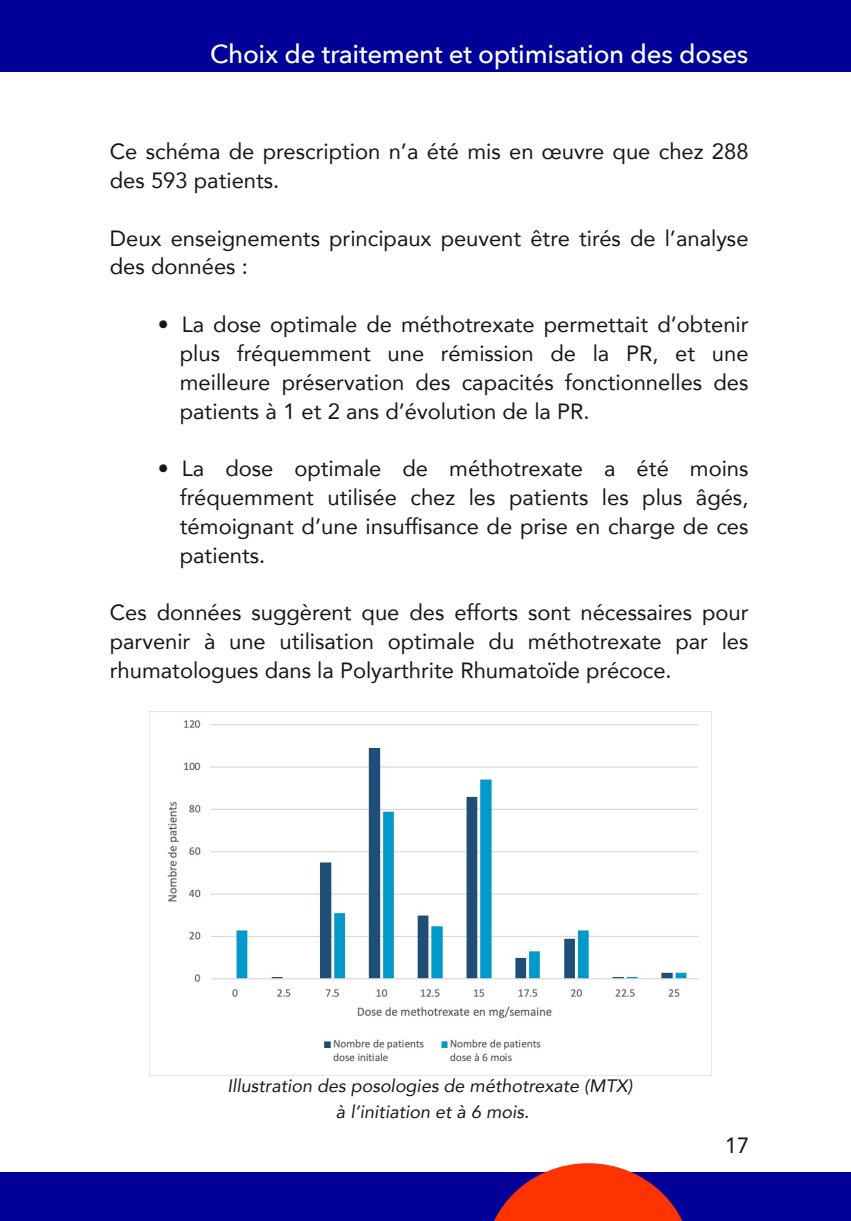
<style>
.page{position:relative;width:851px;height:1221px;background:#fff}
.page>*{position:absolute;margin:0;border:0;box-sizing:border-box;transform-origin:0 0}
.t1{font:500 26px "Avenir Next";letter-spacing:-.01em;color:#fff}
.t2{font:22px/28.8px "Avenir";color:#181715;text-align:justify}
.t3{font:italic 18px/26px "Avenir";letter-spacing:.005em;color:#181715;text-align:center}
</style>
<div class="page">
<div style="left:0;top:0;width:851px;height:72px;background:#009"></div>
<div style="left:0;top:1172px;width:851px;height:49px;background:#009"></div>
<svg style="left:494px;top:1163px;width:189px;height:58px"></svg>
<img style="left:149px;top:711px;width:562px;height:364px">
<p class="t1" style="left:210px;top:37px;width:540px">Choix de traitement et optimisation des doses</p>
<p class="t2" style="left:110px;top:138px;width:640px">Ce schéma de prescription n’a été mis en œuvre que chez 288 des 593 patients.</p>
<p class="t2" style="left:110px;top:224px;width:640px">Deux enseignements principaux peuvent être tirés de l’analyse des données :</p>
<p class="t2" style="left:180px;top:311px;width:570px;text-indent:-22px">• La dose optimale de méthotrexate permettait d’obtenir plus fréquemment une rémission de la PR, et une meilleure préservation des capacités fonctionnelles des patients à 1 et 2 ans d’évolution de la PR.</p>
<p class="t2" style="left:180px;top:455px;width:570px;text-indent:-22px">• La dose optimale de méthotrexate a été moins fréquemment utilisée chez les patients les plus âgés, témoignant d’une insuffisance de prise en charge de ces patients.</p>
<p class="t2" style="left:110px;top:599px;width:640px">Ces données suggèrent que des efforts sont nécessaires pour parvenir à une utilisation optimale du méthotrexate par les rhumatologues dans la Polyarthrite Rhumatoïde précoce.</p>
<p class="t3" style="left:227px;top:1073px;width:406px">Illustration des posologies de méthotrexate (MTX) à l’initiation et à 6 mois.</p>
<p class="t2" style="left:725px;top:1131px;width:26px">17</p>
</div>
